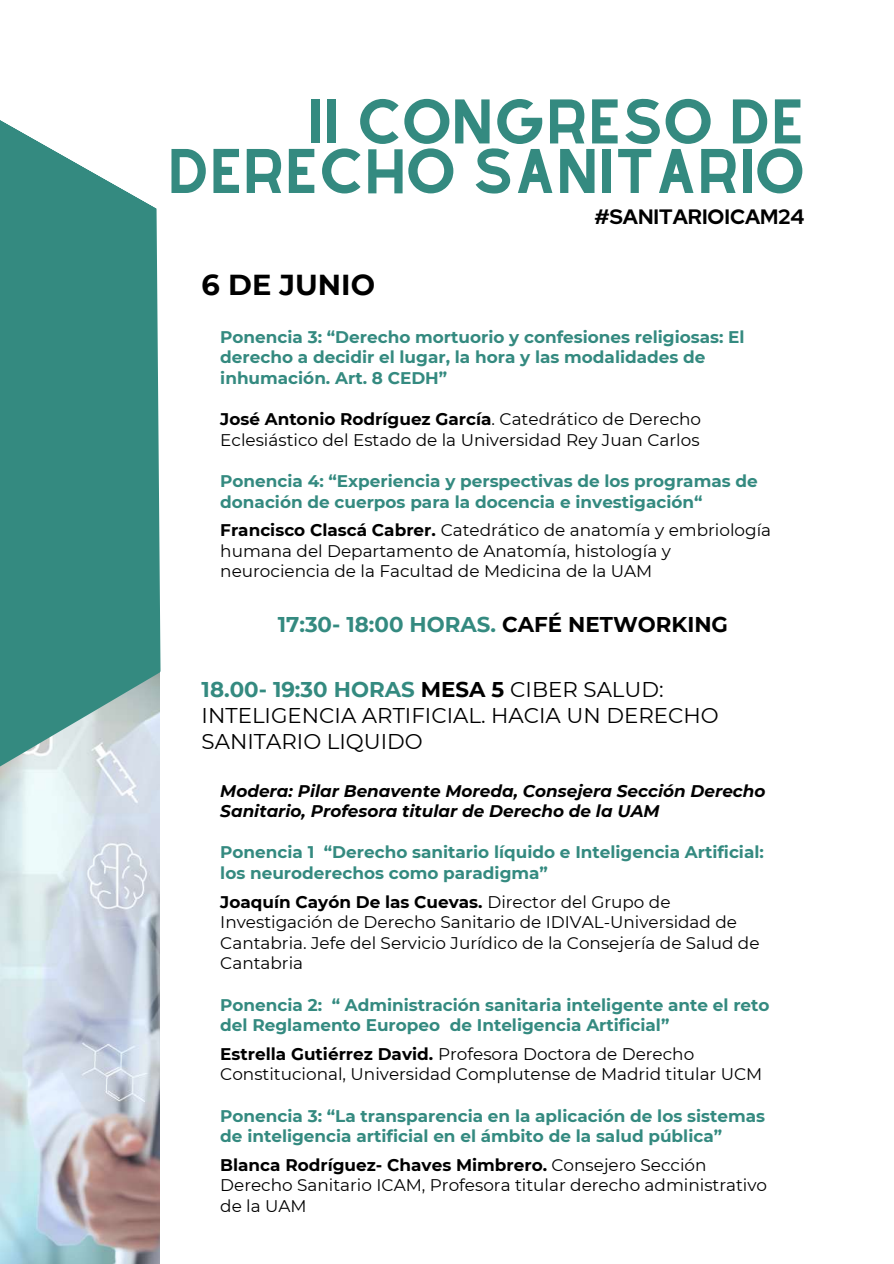
<style>
.page{position:relative;width:894px;height:1264px;background:#fff}
.page>*{position:absolute;margin:0;border:0;box-sizing:border-box;transform-origin:0 0}
.t1{font:55.05px/49.5px "Alyssum Sans";color:#348a80;text-align:right}
.t2{font:700 28.8px "Montserrat";color:#000}
.t3{font:21.3px/25.8px "Montserrat";color:#000}
.t4{font:700 21.3px "Montserrat";color:#348a80}
.t5{font:700 20.7px "Red Hat Display";color:#000}
.t6{font:16.8px/20.5px "Montserrat";color:#000}
.t7{font:700 16.8px/20.5px "Montserrat";color:#348a80}
.t8{font:italic 700 16.8px/20.5px "Montserrat";color:#000}
.s1{font-weight:700}
.s2{color:#000}
.s3{font-weight:700;color:#348a80}
</style>
<div class="page">
<img style="left:0;top:907px;width:160px;height:356px">
<svg style="left:0;top:120px;width:160px;height:787px;background:#67a6a0"></svg>
<h1 class="t1" style="left:168px;top:97px;width:638px">II CONGRESO DE<br>DERECHO SANITARIO</h1>
<h2 class="t2" style="left:201px;top:267px;width:175px">6 DE JUNIO</h2>
<p class="t5" style="left:594px;top:203px;width:211px">#SANITARIOICAM24</p>
<p class="t7" style="left:220px;top:326px;width:525px">Ponencia 3: “Derecho mortuorio y confesiones religiosas: El derecho a decidir el lugar, la hora y las modalidades de inhumación. Art. 8 CEDH”</p>
<p class="t6" style="left:220px;top:409px;width:482px"><span class="s1">José Antonio Rodríguez García</span>. Catedrático de Derecho<br>Eclesiástico del Estado de la Universidad Rey Juan Carlos</p>
<p class="t7" style="left:220px;top:470px;width:539px">Ponencia 4: “Experiencia y perspectivas de los programas de donación de cuerpos para la docencia e investigación“</p>
<p class="t6" style="left:220px;top:520px;width:552px"><span class="s1">Francisco Clascá Cabrer.</span> Catedrático de anatomía y embriología humana del Departamento de Anatomía, histología y neurociencia de la Facultad de Medicina de la UAM</p>
<p class="t4" style="left:278px;top:612px;width:451px">17:30- 18:00 HORAS. <span class="s2">CAFÉ NETWORKING</span></p>
<p class="t3" style="left:201px;top:676px;width:518px"><span class="s3">18.00- 19:30 HORAS</span> <span class="s1">MESA 5</span> CIBER SALUD:<br>INTELIGENCIA ARTIFICIAL. HACIA UN DERECHO<br>SANITARIO LIQUIDO</p>
<p class="t8" style="left:220px;top:780px;width:546px">Modera: Pilar Benavente Moreda, Consejera Sección Derecho<br>Sanitario, Profesora titular de Derecho de la UAM</p>
<p class="t7" style="left:220px;top:842px;width:545px">Ponencia 1 “Derecho sanitario líquido e Inteligencia Artificial: los neuroderechos como paradigma”</p>
<p class="t6" style="left:220px;top:891px;width:540px"><span class="s1">Joaquín Cayón De las Cuevas.</span> Director del Grupo de Investigación de Derecho Sanitario de IDIVAL-Universidad de Cantabria. Jefe del Servicio Jurídico de la Consejería de Salud de Cantabria</p>
<p class="t7" style="left:220px;top:994px;width:550px">Ponencia 2: “ Administración sanitaria inteligente ante el reto del Reglamento Europeo de Inteligencia Artificial”</p>
<p class="t6" style="left:220px;top:1043px;width:543px"><span class="s1">Estrella Gutiérrez David.</span> Profesora Doctora de Derecho<br>Constitucional, Universidad Complutense de Madrid titular UCM</p>
<p class="t7" style="left:220px;top:1105px;width:546px">Ponencia 3: “La transparencia en la aplicación de los sistemas de inteligencia artificial en el ámbito de la salud pública”</p>
<p class="t6" style="left:220px;top:1154px;width:548px"><span class="s1">Blanca Rodríguez- Chaves Mimbrero.</span> Consejero Sección<br>Derecho Sanitario ICAM, Profesora titular derecho administrativo de la UAM</p>
</div>
